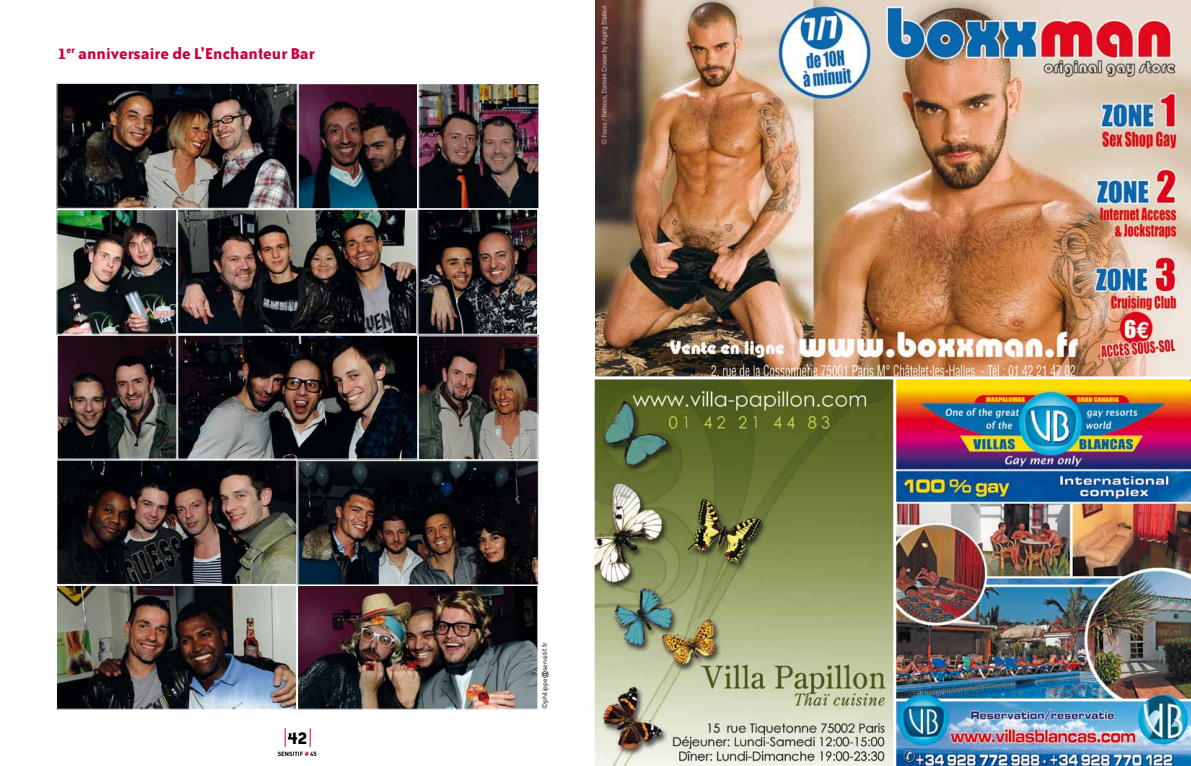
<style>
.page{position:relative;width:1191px;height:766px;background:#fff}
.page>*{position:absolute;margin:0;border:0;box-sizing:border-box;transform-origin:0 0}
.t1{font:700 20px "Bailey Sans ITC";color:#000}
.t2{font:700 18px "Bailey Sans ITC";color:#cb003a}
.t3{font:7px "DIN";color:#000}
.t4{font:700 6px "DIN";color:#000}
.s1{color:#cb003a}
.s2{font-family:"Arial"}
</style>
<div class="page">
<svg style="left:285px;top:728px;width:1px;height:18px"></svg>
<svg style="left:310px;top:728px;width:1px;height:18px"></svg>
<img style="left:58px;top:85px;width:358px;height:122px">
<div style="left:56px;top:83px;width:242px;height:126px;border:1px solid #fff"></div>
<img style="left:58px;top:211px;width:480px;height:496px">
<div style="left:177px;top:334px;width:241px;height:125px;border:1px solid #fff"></div>
<div style="left:57px;top:334px;width:120px;height:125px;border:1px solid #fff"></div>
<div style="left:418px;top:335px;width:120px;height:125px;border:1px solid #fff"></div>
<div style="left:56px;top:584px;width:241px;height:125px;border:1px solid #fff"></div>
<div style="left:298px;top:83px;width:120px;height:126px;border:1px solid #fff"></div>
<img style="left:420px;top:85px;width:117px;height:122px">
<div style="left:418px;top:83px;width:121px;height:126px;border:1px solid #fff"></div>
<div style="left:56px;top:209px;width:121px;height:125px;border:1px solid #fff"></div>
<div style="left:177px;top:209px;width:240px;height:125px;border:1px solid #fff"></div>
<div style="left:417px;top:209px;width:121px;height:125px;border:1px solid #fff"></div>
<div style="left:297px;top:584px;width:241px;height:125px;border:1px solid #fff"></div>
<div style="left:56px;top:459px;width:241px;height:125px;border:1px solid #fff"></div>
<div style="left:297px;top:460px;width:242px;height:125px;border:1px solid #fff"></div>
<img style="left:896px;top:379px;width:295px;height:386px">
<img style="left:593px;top:379px;width:300px;height:386px">
<img style="left:595px;top:0;width:596px;height:376px">
<p class="t2" style="left:57px;top:44px;width:259px">1<sup>er</sup> anniversaire de L’Enchanteur Bar</p>
<p class="t1" style="left:288px;top:726px;width:21px">42</p>
<p class="t4" style="left:278px;top:749px;width:5px">SENSITI</p>
<p class="t4" style="left:300px;top:749px;width:18px">F <span class="s1">#</span> 45</p>
<p class="t3" style="left:540px;top:709px;width:69px;rotate:-90deg">©philippe<span class="s2">@</span>sensitif.fr</p>
</div>
